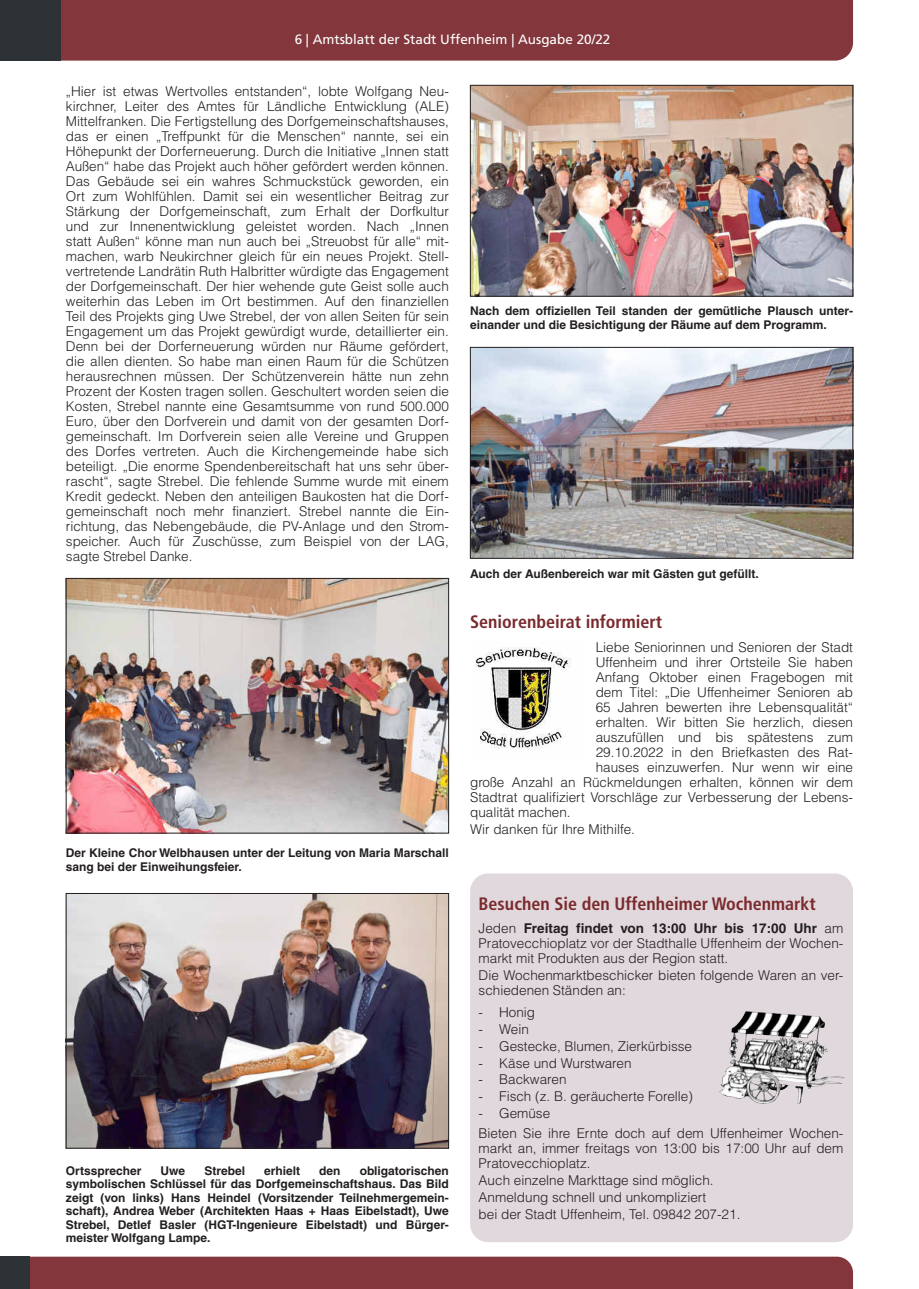
<style>
.page{position:relative;width:919px;height:1289px;background:#fff}
.page>*{position:absolute;margin:0;border:0;box-sizing:border-box;transform-origin:0 0}
.t1{font:700 condensed 18px "Frutiger LT";color:#7a2a2d}
.t2{font:300 13.5px/15px "Helvetica LT";color:#231f20}
.t3{font:13.5px "Frutiger LT";color:#fff}
.t4{font:700 12px/13.5px "Helvetica LT";color:#231f20}
.s1{font-weight:700}
</style>
<div class="page">
<div style="left:30px;top:1256px;width:823px;height:32px;background:#83363c"></div>
<div style="left:0;top:1256px;width:30px;height:32px;background:#2c3235"></div>
<div style="left:61px;top:0;width:792px;height:61px;background:#83363c"></div>
<div style="left:0;top:0;width:61px;height:61px;background:#2c3235"></div>
<img style="left:472px;top:87px;width:379px;height:207px">
<div style="left:470px;top:85px;width:383px;height:211px;border:1px solid #231f20"></div>
<img style="left:472px;top:349px;width:379px;height:207px">
<div style="left:470px;top:347px;width:383px;height:211px;border:1px solid #231f20"></div>
<img style="left:475px;top:647px;width:96px;height:102px">
<img style="left:68px;top:580px;width:379px;height:251px">
<div style="left:66px;top:578px;width:383px;height:255px;border:1px solid #231f20"></div>
<img style="left:68px;top:895px;width:379px;height:251px">
<div style="left:66px;top:893px;width:383px;height:255px;border:1px solid #231f20"></div>
<div style="left:470px;top:873px;width:383px;height:369px;background:#e0d8dd;border-radius:18px"></div>
<img style="left:719px;top:1013px;width:26px;height:85px">
<p class="t3" style="left:295px;top:32px;width:317px">6 | Amtsblatt der Stadt Uffenheim | Ausgabe 20/22</p>
<p class="t2" style="left:66px;top:83px;width:384px;text-align:justify">„Hier ist etwas Wertvolles entstanden“, lobte Wolfgang Neu&shy;kirchner, Leiter des Amtes für Ländliche Entwicklung (ALE)<br>Mittelfranken. Die Fertigstellung des Dorfgemeinschaftshauses, das er einen „Treffpunkt für die Menschen“ nannte, sei ein Höhepunkt der Dorferneuerung. Durch die Initiative „Innen statt Außen“ habe das Projekt auch höher gefördert werden können.<br>Das Gebäude sei ein wahres Schmuckstück geworden, ein Ort zum Wohlfühlen. Damit sei ein wesentlicher Beitrag zur Stärkung der Dorfgemeinschaft, zum Erhalt der Dorfkultur und zur Innenentwicklung geleistet worden. Nach „Innen statt Außen“ könne man nun auch bei „Streuobst für alle“ mit&shy;machen, warb Neukirchner gleich für ein neues Projekt. Stell&shy;vertretende Landrätin Ruth Halbritter würdigte das Engagement der Dorfgemeinschaft. Der hier wehende gute Geist solle auch weiterhin das Leben im Ort bestimmen. Auf den finanziellen Teil des Projekts ging Uwe Strebel, der von allen Seiten für sein Engagement um das Projekt gewürdigt wurde, detaillierter ein.<br>Denn bei der Dorferneuerung würden nur Räume gefördert, die allen dienten. So habe man einen Raum für die Schützen herausrechnen müssen. Der Schützenverein hätte nun zehn Prozent der Kosten tragen sollen. Geschultert worden seien die Kosten, Strebel nannte eine Gesamtsumme von rund 500.000<br>Euro, über den Dorfverein und damit von der gesamten Dorf&shy;gemeinschaft. Im Dorfverein seien alle Vereine und Gruppen des Dorfes vertreten. Auch die Kirchengemeinde habe sich beteiligt. „Die enorme Spendenbereitschaft hat uns sehr über&shy;rascht“, sagte Strebel. Die fehlende Summe wurde mit einem Kredit gedeckt. Neben den anteiligen Baukosten hat die Dorf&shy;gemeinschaft noch mehr finanziert. Strebel nannte die Ein&shy;richtung, das Nebengebäude, die PV-Anlage und den Strom&shy;speicher. Auch für Zuschüsse, zum Beispiel von der LAG, sagte Strebel Danke.</p>
<p class="t4" style="left:66px;top:846px;width:384px">Der Kleine Chor Welbhausen unter der Leitung von Maria Marschall sang bei der Einweihungsfeier.</p>
<p class="t4" style="left:66px;top:1163px;width:77px">Ortssprecher</p>
<p class="t4" style="left:160px;top:1163px;width:26px">Uwe</p>
<p class="t4" style="left:204px;top:1163px;width:42px">Strebel</p>
<p class="t4" style="left:264px;top:1163px;width:38px">erhielt</p>
<p class="t4" style="left:319px;top:1163px;width:23px">den</p>
<p class="t4" style="left:66px;top:1163px;width:384px;text-align:justify;text-indent:294px">obligatorischen symbolischen Schlüssel für das Dorfgemeinschaftshaus. Das Bild zeigt (von links) Hans Heindel (Vorsitzender Teilnehmergemein&shy;schaft), Andrea Weber (Architekten Haas + Haas Eibelstadt), Uwe Strebel, Detlef Basler (HGT-Ingenieure Eibelstadt) und Bürger&shy;meister Wolfgang Lampe.</p>
<p class="t4" style="left:470px;top:304px;width:384px">Nach dem offiziellen Teil standen der gemütliche Plausch unter&shy;einander und die Besichtigung der Räume auf dem Programm.</p>
<p class="t4" style="left:470px;top:567px;width:290px">Auch der Außenbereich war mit Gästen gut gefüllt.</p>
<h1 class="t1" style="left:470px;top:611px;width:194px">Seniorenbeirat informiert</h1>
<p class="t2" style="left:595px;top:639px;width:259px">Liebe Seniorinnen und Senioren der Stadt</p>
<p class="t2" style="left:595px;top:654px;width:259px">Uffenheim und ihrer Ortsteile Sie haben</p>
<p class="t2" style="left:595px;top:669px;width:259px">Anfang Oktober einen Fragebogen mit</p>
<p class="t2" style="left:595px;top:684px;width:259px">dem Titel: „Die Uffenheimer Senioren ab</p>
<p class="t2" style="left:595px;top:699px;width:259px">65 Jahren bewerten ihre Lebensqualität“</p>
<p class="t2" style="left:595px;top:714px;width:259px">erhalten. Wir bitten Sie herzlich, diesen</p>
<p class="t2" style="left:595px;top:729px;width:259px">auszufüllen und bis spätestens zum</p>
<p class="t2" style="left:595px;top:744px;width:259px">29.10.2022 in den Briefkasten des Rat-</p>
<p class="t2" style="left:595px;top:759px;width:259px">hauses einzuwerfen. Nur wenn wir eine</p>
<p class="t2" style="left:470px;top:774px;width:384px">große Anzahl an Rückmeldungen erhalten, können wir dem</p>
<p class="t2" style="left:470px;top:789px;width:384px">Stadtrat qualifiziert Vorschläge zur Verbesserung der Lebens-</p>
<p class="t2" style="left:470px;top:804px;width:102px">qualität machen.</p>
<p class="t2" style="left:470px;top:821px;width:166px">Wir danken für Ihre Mithilfe.</p>
<h1 class="t1" style="left:478px;top:892px;width:339px">Besuchen Sie den Uffenheimer Wochenmarkt</h1>
<p class="t2" style="left:478px;top:920px;width:366px;text-align:justify">Jeden <span class="s1">Freitag findet von 13:00 Uhr bis 17:00 Uhr</span> am Pratovecchioplatz vor der Stadthalle Uffenheim der Wochen&shy;markt mit Produkten aus der Region statt.</p>
<p class="t2" style="left:478px;top:968px;width:366px">Die Wochenmarktbeschicker bieten folgende Waren an ver&shy;schiedenen Ständen an:</p>
<p class="t2" style="left:478px;top:1004px;width:58px">- Honig</p>
<p class="t2" style="left:478px;top:1021px;width:52px">- Wein</p>
<p class="t2" style="left:478px;top:1038px;width:215px">- Gestecke, Blumen, Zierkürbisse</p>
<p class="t2" style="left:478px;top:1055px;width:154px">- Käse und Wurstwaren</p>
<p class="t2" style="left:478px;top:1071px;width:89px">- Backwaren</p>
<p class="t2" style="left:478px;top:1088px;width:216px">- Fisch (z. B. geräucherte Forelle)</p>
<p class="t2" style="left:478px;top:1102px;width:366px;line-height:20.1px">- Gemüse<br>Bieten Sie ihre Ernte doch auf dem Uffenheimer Wochen-</p>
<p class="t2" style="left:478px;top:1140px;width:366px">markt an, immer freitags von 13:00 bis 17:00 Uhr auf dem<br>Pratovecchioplatz.</p>
<p class="t2" style="left:478px;top:1171px;width:263px;line-height:17.1px">Auch einzelne Markttage sind möglich.<br>Anmeldung schnell und unkompliziert<br>bei der Stadt Uffenheim, Tel. 09842 207-21.</p>
</div>
